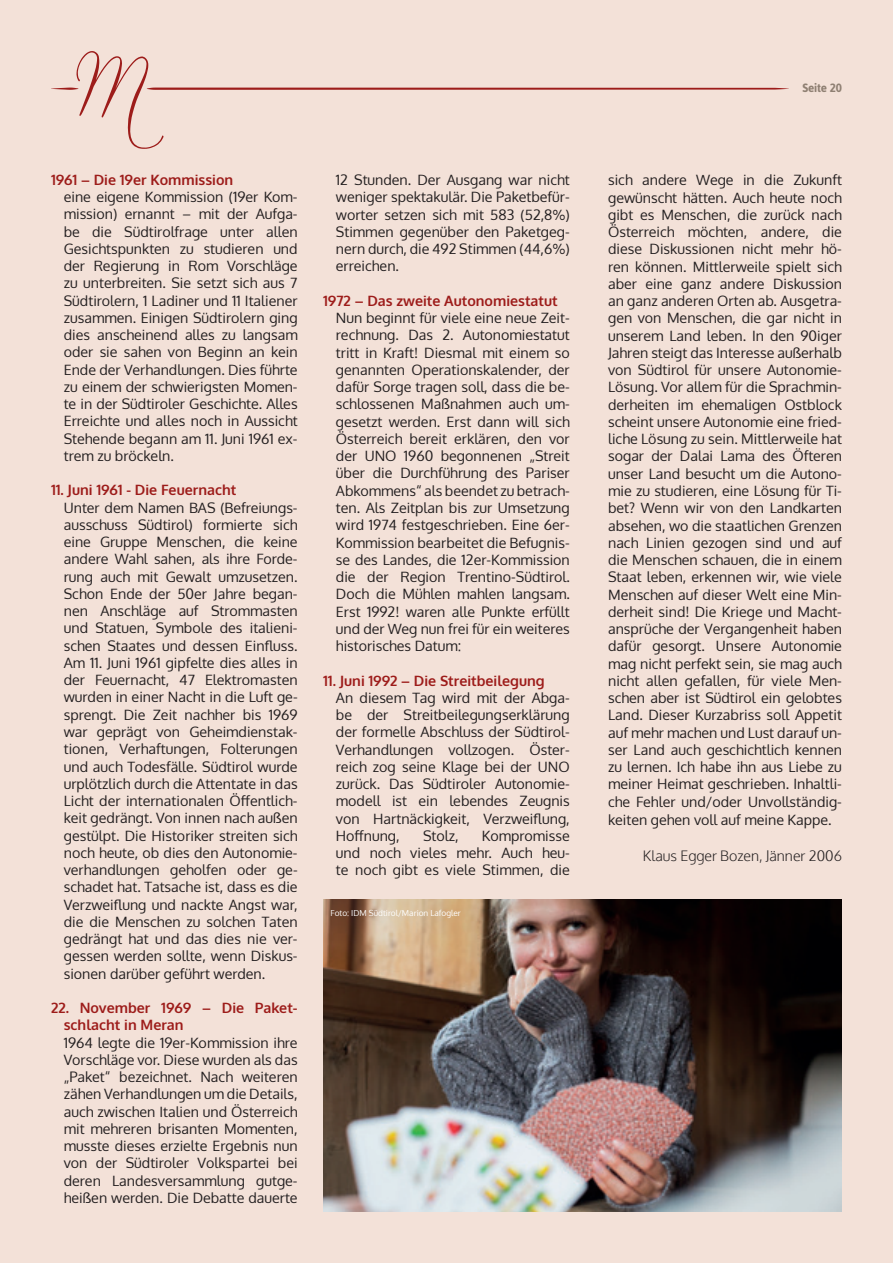
<style>
.page{position:relative;width:893px;height:1263px;background:#f3e1d8}
.page>*{position:absolute;margin:0;border:0;box-sizing:border-box;transform-origin:0 0}
.t1{font:14.25px/17.2px "Oxygen";color:#231f20;text-align:justify}
.t2{font:700 14.25px/17.2px "Oxygen";color:#9d1c1a}
.t3{font:300 14.25px "Oxygen";color:#231f20}
.t4{font:700 12px "Asap";letter-spacing:-.015em;color:#8f8073}
.t5{font:8.25px "Oxygen";color:#fff}
</style>
<div class="page">
<svg style="left:51px;top:51px;width:738px;height:98px"></svg>
<img style="left:323px;top:899px;width:519px;height:313px">
<p class="t2" style="left:51px;top:171px;width:184px">1961 – Die 19er Kommission</p>
<p class="t1" style="left:64px;top:188px;width:235px">eine eigene Kommission (19er Kom&shy;mission) ernannt – mit der Aufga&shy;be die Südtirolfrage unter allen Gesichtspunkten zu studieren und der Regierung in Rom Vorschläge zu unterbreiten. Sie setzt sich aus 7<br>Südtirolern, 1 Ladiner und 11 Italiener zusammen. Einigen Südtirolern ging dies anscheinend alles zu langsam oder sie sahen von Beginn an kein Ende der Verhandlungen. Dies führte zu einem der schwierigsten Momen&shy;te in der Südtiroler Geschichte. Alles Erreichte und alles noch in Aussicht Stehende begann am 11. Juni 1961 ex&shy;trem zu bröckeln.</p>
<p class="t2" style="left:51px;top:482px;width:187px">11. Juni 1961 - Die Feuernacht</p>
<p class="t1" style="left:64px;top:499px;width:235px">Unter dem Namen BAS (Befreiungs&shy;ausschuss Südtirol) formierte sich eine Gruppe Menschen, die keine andere Wahl sahen, als ihre Forde&shy;rung auch mit Gewalt umzusetzen.<br>Schon Ende der 50er Jahre began&shy;nen Anschläge auf Strommasten und Statuen, Symbole des italieni&shy;schen Staates und dessen Einfluss.<br>Am 11. Juni 1961 gipfelte dies alles in der Feuernacht, 47 Elektromasten wurden in einer Nacht in die Luft ge&shy;sprengt. Die Zeit nachher bis 1969 war geprägt von Geheimdienstak&shy;tionen, Verhaftungen, Folterungen und auch Todesfälle. Südtirol wurde urplötzlich durch die Attentate in das Licht der internationalen Öffentlich&shy;keit gedrängt. Von innen nach außen gestülpt. Die Historiker streiten sich noch heute, ob dies den Autonomie&shy;verhandlungen geholfen oder ge&shy;schadet hat. Tatsache ist, dass es die Verzweiflung und nackte Angst war, die die Menschen zu solchen Taten gedrängt hat und das dies nie ver&shy;gessen werden sollte, wenn Diskus&shy;sionen darüber geführt werden.</p>
<p class="t2" style="left:64px;top:1000px;width:235px;text-indent:-13px">22. November 1969 – Die Paket&shy;schlacht in Meran</p>
<p class="t1" style="left:64px;top:1034px;width:235px">1964 legte die 19er-Kommission ihre Vorschläge vor. Diese wurden als das „Paket“ bezeichnet. Nach weiteren zähen Verhandlungen um die Details, auch zwischen Italien und Österreich mit mehreren brisanten Momenten, musste dieses erzielte Ergebnis nun von der Südtiroler Volkspartei bei deren Landesversammlung gutge&shy;heißen werden. Die Debatte dauerte</p>
<p class="t1" style="left:336px;top:171px;width:235px">12 Stunden. Der Ausgang war nicht weniger spektakulär. Die Paketbefür&shy;worter setzen sich mit 583 (52,8%)<br>Stimmen gegenüber den Paketgeg&shy;nern durch, die 492 Stimmen (44,6%) erreichen.</p>
<p class="t2" style="left:323px;top:292px;width:236px">1972 – Das zweite Autonomiestatut</p>
<p class="t1" style="left:336px;top:309px;width:235px">Nun beginnt für viele eine neue Zeit&shy;rechnung. Das 2. Autonomiestatut tritt in Kraft! Diesmal mit einem so genannten Operationskalender, der dafür Sorge tragen soll, dass die be&shy;schlossenen Maßnahmen auch um&shy;gesetzt werden. Erst dann will sich Österreich bereit erklären, den vor der UNO 1960 begonnenen „Streit über die Durchführung des Pariser Abkommens“ als beendet zu betrach&shy;ten. Als Zeitplan bis zur Umsetzung wird 1974 festgeschrieben. Eine 6er-Kommission bearbeitet die Befugnis&shy;se des Landes, die 12er-Kommission die der Region Trentino-Südtirol.<br>Doch die Mühlen mahlen langsam.<br>Erst 1992! waren alle Punkte erfüllt und der Weg nun frei für ein weiteres historisches Datum:</p>
<p class="t2" style="left:323px;top:672px;width:223px">11. Juni 1992 – Die Streitbeilegung</p>
<p class="t1" style="left:336px;top:689px;width:235px">An diesem Tag wird mit der Abga&shy;be der Streitbeilegungserklärung der formelle Abschluss der Südtirol-Verhandlungen vollzogen. Öster&shy;reich zog seine Klage bei der UNO zurück. Das Südtiroler Autonomie&shy;modell ist ein lebendes Zeugnis von Hartnäckigkeit, Verzweiflung, Hoffnung,</p>
<p class="t1" style="left:423px;top:827px;width:37px">Stolz,</p>
<p class="t1" style="left:336px;top:827px;width:235px;text-indent:146px">Kompromisse und noch vieles mehr. Auch heu&shy;te noch gibt es viele Stimmen, die</p>
<p class="t5" style="left:331px;top:908px;width:132px">Foto: IDM Südtirol/Marion Lafogler</p>
<p class="t4" style="left:802px;top:80px;width:41px">Seite 20</p>
<p class="t1" style="left:608px;top:172px;width:235px">sich andere Wege in die Zukunft gewünscht hätten. Auch heute noch gibt es Menschen, die zurück nach Österreich möchten, andere, die diese Diskussionen nicht mehr hö&shy;ren können. Mittlerweile spielt sich aber eine ganz andere Diskussion an ganz anderen Orten ab. Ausgetra&shy;gen von Menschen, die gar nicht in unserem Land leben. In den 90iger Jahren steigt das Interesse außerhalb von Südtirol für unsere Autonomie-Lösung. Vor allem für die Sprachmin&shy;derheiten im ehemaligen Ostblock scheint unsere Autonomie eine fried&shy;liche Lösung zu sein. Mittlerweile hat sogar der Dalai Lama des Öfteren unser Land besucht um die Autono&shy;mie zu studieren, eine Lösung für Ti&shy;bet? Wenn wir von den Landkarten absehen, wo die staatlichen Grenzen nach Linien gezogen sind und auf die Menschen schauen, die in einem Staat leben, erkennen wir, wie viele Menschen auf dieser Welt eine Min&shy;derheit sind! Die Kriege und Macht&shy;ansprüche der Vergangenheit haben dafür gesorgt. Unsere Autonomie mag nicht perfekt sein, sie mag auch nicht allen gefallen, für viele Men&shy;schen aber ist Südtirol ein gelobtes Land. Dieser Kurzabriss soll Appetit auf mehr machen und Lust darauf un&shy;ser Land auch geschichtlich kennen zu lernen. Ich habe ihn aus Liebe zu meiner Heimat geschrieben. Inhaltli&shy;che Fehler und/oder Unvollständig&shy;keiten gehen voll auf meine Kappe.</p>
<p class="t3" style="left:643px;top:846px;width:201px">Klaus Egger Bozen, Jänner 2006</p>
</div>
